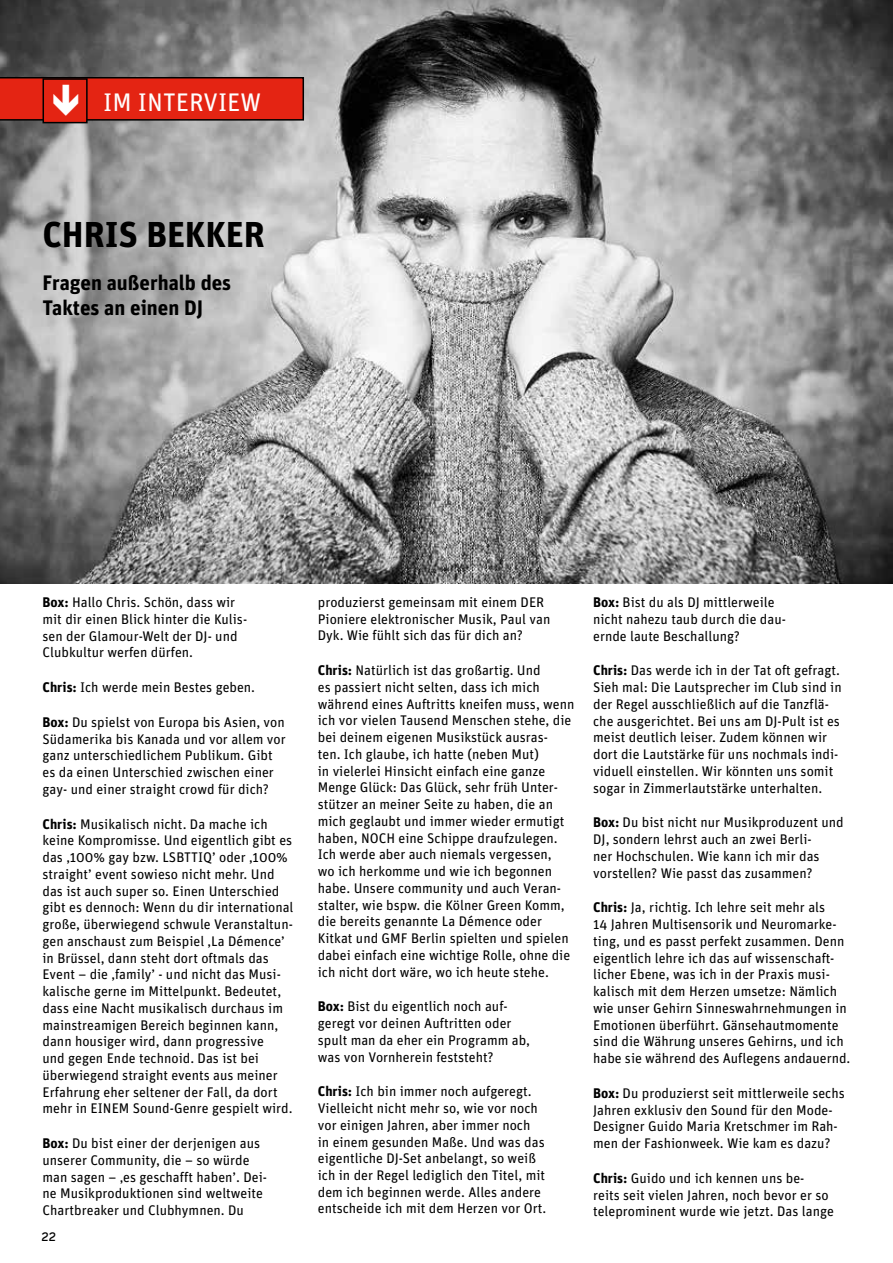
<style>
.page{position:relative;width:893px;height:1263px;background:#fff}
.page>*{position:absolute;margin:0;border:0;box-sizing:border-box;transform-origin:0 0}
.t1{font:700 36px "Unit";color:#000}
.t2{font:25.5px "Unit Regular TF";color:#fff}
.t3{font:700 21px/25.2px "Unit";color:#000}
.t4{font:condensed 18px "Super Grotesk A";color:#000}
.t5{font:13.95px/16.8px "Unit";color:#000}
.s1{font-weight:700}
</style>
<div class="page">
<img style="left:0;top:0;width:893px;height:583px">
<svg style="left:0;top:77px;width:304px;height:47px;background:#cc2819"></svg>
<h2 class="t2" style="left:103px;top:87px;width:160px">IM INTERVIEW</h2>
<h1 class="t1" style="left:43px;top:212px;width:224px">CHRIS BEKKER</h1>
<h3 class="t3" style="left:43px;top:270px;width:190px">Fragen außerhalb des<br>Taktes an einen DJ</h3>
<p class="t5" style="left:43px;top:594px;width:206px"><span class="s1">Box:</span> Hallo Chris. Schön, dass wir mit dir einen Blick hinter die Kulis&shy;sen der Glamour-Welt der DJ- und<br>Clubkultur werfen dürfen.</p>
<p class="t5" style="left:43px;top:679px;width:214px"><span class="s1">Chris:</span> Ich werde mein Bestes geben.</p>
<p class="t5" style="left:43px;top:713px;width:245px"><span class="s1">Box:</span> Du spielst von Europa bis Asien, von Südamerika bis Kanada und vor allem vor ganz unterschiedlichem Publikum. Gibt es da einen Unterschied zwischen einer gay- und einer straight crowd für dich?</p>
<p class="t5" style="left:43px;top:815px;width:252px"><span class="s1">Chris:</span> Musikalisch nicht. Da mache ich keine Kompromisse. Und eigentlich gibt es das ‚100% gay bzw. LSBTTIQ’ oder ‚100% straight’ event sowieso nicht mehr. Und das ist auch super so. Einen Unterschied gibt es dennoch: Wenn du dir international große, überwiegend schwule Veranstaltun&shy;gen anschaust zum Beispiel ‚La Démence’ in Brüssel, dann steht dort oftmals das Event – die ‚family’ - und nicht das Musi&shy;kalische gerne im Mittelpunkt. Bedeutet, dass eine Nacht musikalisch durchaus im mainstreamigen Bereich beginnen kann, dann housiger wird, dann progressive<br>und gegen Ende technoid. Das ist bei überwiegend straight events aus meiner Erfahrung eher seltener der Fall, da dort mehr in EINEM Sound-Genre gespielt wird.</p>
<p class="t5" style="left:43px;top:1134px;width:226px"><span class="s1">Box:</span> Du bist einer der derjenigen aus unserer Community, die – so würde man sagen – ‚es geschafft haben’. Dei&shy;ne Musikproduktionen sind weltweite Chartbreaker und Clubhymnen. Du</p>
<p class="t4" style="left:42px;top:1224px;width:16px">22</p>
<p class="t5" style="left:318px;top:593px;width:234px">produzierst gemeinsam mit einem DER<br>Pioniere elektronischer Musik, Paul van<br>Dyk. Wie fühlt sich das für dich an?</p>
<p class="t5" style="left:318px;top:662px;width:258px"><span class="s1">Chris:</span> Natürlich ist das großartig. Und<br>es passiert nicht selten, dass ich mich während eines Auftritts kneifen muss, wenn ich vor vielen Tausend Menschen stehe, die bei deinem eigenen Musikstück ausras-<br>ten. Ich glaube, ich hatte (neben Mut)<br>in vielerlei Hinsicht einfach eine ganze Menge Glück: Das Glück, sehr früh Unter&shy;stützer an meiner Seite zu haben, die an mich geglaubt und immer wieder ermutigt haben, NOCH eine Schippe draufzulegen.<br>Ich werde aber auch niemals vergessen,<br>wo ich herkomme und wie ich begonnen habe. Unsere community und auch Veran&shy;stalter, wie bspw. die Kölner Green Komm, die bereits genannte La Démence oder Kitkat und GMF Berlin spielten und spielen dabei einfach eine wichtige Rolle, ohne die ich nicht dort wäre, wo ich heute stehe.</p>
<p class="t5" style="left:318px;top:998px;width:214px"><span class="s1">Box:</span> Bist du eigentlich noch auf&shy;geregt vor deinen Auftritten oder spult man da eher ein Programm ab, was von Vornherein feststeht?</p>
<p class="t5" style="left:318px;top:1083px;width:230px"><span class="s1">Chris:</span> Ich bin immer noch aufgeregt.<br>Vielleicht nicht mehr so, wie vor noch vor einigen Jahren, aber immer noch<br>in einem gesunden Maße. Und was das eigentliche DJ-Set anbelangt, so weiß ich in der Regel lediglich den Titel, mit dem ich beginnen werde. Alles andere entscheide ich mit dem Herzen vor Ort.</p>
<p class="t5" style="left:593px;top:594px;width:194px"><span class="s1">Box:</span> Bist du als DJ mittlerweile nicht nahezu taub durch die dau&shy;ernde laute Beschallung?</p>
<p class="t5" style="left:593px;top:662px;width:250px"><span class="s1">Chris:</span> Das werde ich in der Tat oft gefragt.<br>Sieh mal: Die Lautsprecher im Club sind in der Regel ausschließlich auf die Tanzflä&shy;che ausgerichtet. Bei uns am DJ-Pult ist es meist deutlich leiser. Zudem können wir dort die Lautstärke für uns nochmals indi&shy;viduell einstellen. Wir könnten uns somit sogar in Zimmerlautstärke unterhalten.</p>
<p class="t5" style="left:593px;top:814px;width:252px"><span class="s1">Box:</span> Du bist nicht nur Musikproduzent und DJ, sondern lehrst auch an zwei Berli-<br>ner Hochschulen. Wie kann ich mir das vorstellen? Wie passt das zusammen?</p>
<p class="t5" style="left:593px;top:899px;width:259px"><span class="s1">Chris:</span> Ja, richtig. Ich lehre seit mehr als<br>14 Jahren Multisensorik und Neuromarke&shy;ting, und es passt perfekt zusammen. Denn eigentlich lehre ich das auf wissenschaft&shy;licher Ebene, was ich in der Praxis musi&shy;kalisch mit dem Herzen umsetze: Nämlich wie unser Gehirn Sinneswahrnehmungen in Emotionen überführt. Gänsehautmomente sind die Währung unseres Gehirns, und ich habe sie während des Auflegens andauernd.</p>
<p class="t5" style="left:593px;top:1084px;width:253px"><span class="s1">Box:</span> Du produzierst seit mittlerweile sechs Jahren exklusiv den Sound für den Mode-Designer Guido Maria Kretschmer im Rah&shy;men der Fashionweek. Wie kam es dazu?</p>
<p class="t5" style="left:593px;top:1169px;width:242px"><span class="s1">Chris:</span> Guido und ich kennen uns be&shy;reits seit vielen Jahren, noch bevor er so teleprominent wurde wie jetzt. Das lange</p>
</div>
